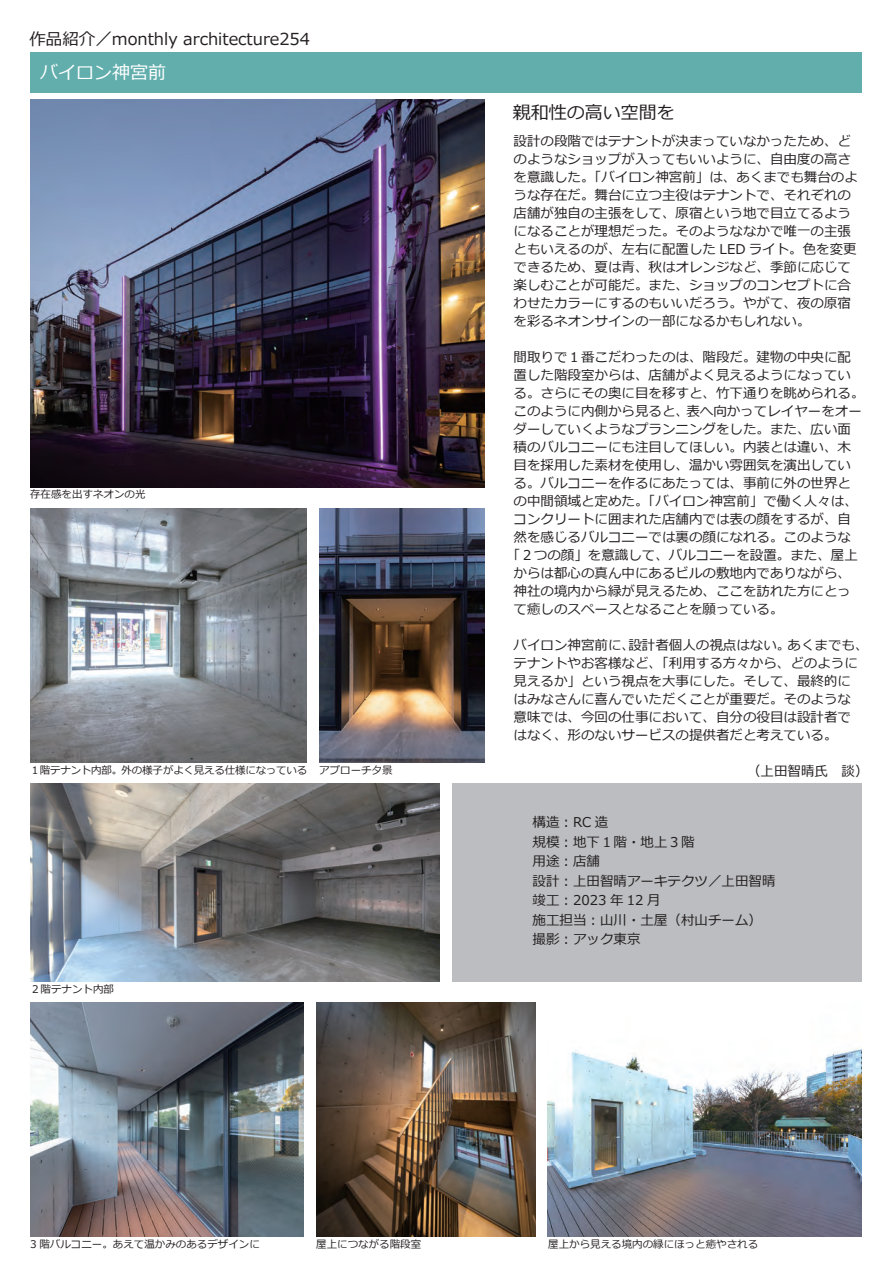
<style>
.page{position:relative;width:893px;height:1263px;background:#fff}
.page>*{position:absolute;margin:0;border:0;box-sizing:border-box;transform-origin:0 0}
.t1{font:18px "Meiryo";color:#231f20}
.t2{font:18px "Meiryo";color:#fff}
.t3{font:16.5px "Meiryo";color:#231f20}
.t4{font:13.5px/18px "Meiryo";color:#231f20}
.t5{font:10.5px "Meiryo";color:#231f20}
</style>
<div class="page">
<div style="left:30px;top:52px;width:832px;height:41px;background:#61aead"></div>
<div style="left:452px;top:783px;width:410px;height:198px;background:#bcbdc0"></div>
<img style="left:31px;top:100px;width:454px;height:387px">
<img style="left:316px;top:1003px;width:219px;height:233px">
<img style="left:548px;top:1046px;width:314px;height:190px">
<img style="left:319px;top:508px;width:166px;height:254px">
<img style="left:30px;top:508px;width:276px;height:254px">
<img style="left:31px;top:783px;width:408px;height:198px">
<img style="left:30px;top:1003px;width:273px;height:233px">
<p class="t3" style="left:29px;top:28px;width:282px">作品紹介／monthly architecture254</p>
<h1 class="t2" style="left:40px;top:60px;width:127px">バイロン神宮前</h1>
<p class="t5" style="left:30px;top:487px;width:117px">存在感を出すネオンの光</p>
<p class="t5" style="left:30px;top:763px;width:364px">１階テナント内部。外の様子がよく見える仕様になっている アプローチ夕景</p>
<p class="t5" style="left:30px;top:982px;width:85px">２階テナント内部</p>
<h1 class="t1" style="left:513px;top:99px;width:163px">親和性の高い空間を</h1>
<p class="t4" style="left:514px;top:133px;width:346px">設計の段階ではテナントが決まっていなかったため、どのようなショップが入ってもいいように、自由度の高さを意識した。「バイロン神宮前」は、あくまでも舞台のような存在だ。舞台に立つ主役はテナントで、それぞれの店舗が独自の主張をして、原宿という地で目立てるようになることが理想だった。そのようななかで唯一の主張ともいえるのが、左右に配置した LED ライト。色を変更できるため、夏は青、秋はオレンジなど、季節に応じて楽しむことが可能だ。また、ショップのコンセプトに合わせたカラーにするのもいいだろう。やがて、夜の原宿を彩るネオンサインの一部になるかもしれない。</p>
<p class="t4" style="left:514px;top:349px;width:339px">間取りで１番こだわったのは、階段だ。建物の中央に配</p>
<p class="t4" style="left:514px;top:367px;width:339px">置した階段室からは、店舗がよく見えるようになってい</p>
<p class="t4" style="left:514px;top:385px;width:352px">る。さらにその奥に目を移すと、竹下通りを眺められる。</p>
<p class="t4" style="left:514px;top:403px;width:350px">このように内側から見ると、表へ向かってレイヤーをオー</p>
<p class="t4" style="left:514px;top:421px;width:339px">ダーしていくようなプランニングをした。また、広い面</p>
<p class="t4" style="left:514px;top:439px;width:339px">積のバルコニーにも注目してほしい。内装とは違い、木</p>
<p class="t4" style="left:514px;top:457px;width:339px">目を採用した素材を使用し、温かい雰囲気を演出してい</p>
<p class="t4" style="left:514px;top:475px;width:339px">る。バルコニーを作るにあたっては、事前に外の世界と</p>
<p class="t4" style="left:514px;top:493px;width:346px">の中間領域と定めた。「バイロン神宮前」で働く人々は、</p>
<p class="t4" style="left:514px;top:511px;width:339px">コンクリートに囲まれた店舗内では表の顔をするが、自</p>
<p class="t4" style="left:514px;top:529px;width:339px">然を感じるバルコニーでは裏の顔になれる。このような</p>
<p class="t4" style="left:507px;top:547px;width:352px">「２つの顔」を意識して、バルコニーを設置。また、屋上</p>
<p class="t4" style="left:514px;top:565px;width:339px">からは都心の真ん中にあるビルの敷地内でありながら、</p>
<p class="t4" style="left:514px;top:583px;width:339px">神社の境内から緑が見えるため、ここを訪れた方にとっ</p>
<p class="t4" style="left:514px;top:601px;width:271px">て癒しのスペースとなることを願っている。</p>
<p class="t4" style="left:514px;top:637px;width:356px">バイロン神宮前に、設計者個人の視点はない。あくまでも、テナントやお客様など、「利用する方々から、どのように見えるか」という視点を大事にした。そして、最終的に<br>はみなさんに喜んでいただくことが重要だ。そのような<br>意味では、今回の仕事において、自分の役目は設計者で<br>はなく、形のないサービスの提供者だと考えている。</p>
<p class="t4" style="left:747px;top:763px;width:123px">（上田智晴氏　談）</p>
<p class="t4" style="left:533px;top:813px;width:244px;line-height:19.5px">構造︓RC 造<br>規模︓地下１階・地上３階<br>用途︓店舗<br>設計︓上田智晴アーキテクツ／上田智晴竣工︓2023 年 12 月<br>施工担当︓山川・土屋（村山チーム）撮影︓アック東京</p>
<p class="t5" style="left:30px;top:1236px;width:231px">3 階バルコニー。あえて温かみのあるデザインに</p>
<p class="t5" style="left:316px;top:1236px;width:106px">屋上につながる階段室</p>
<p class="t5" style="left:548px;top:1236px;width:211px">屋上から見える境内の緑にほっと癒やされる</p>
</div>
